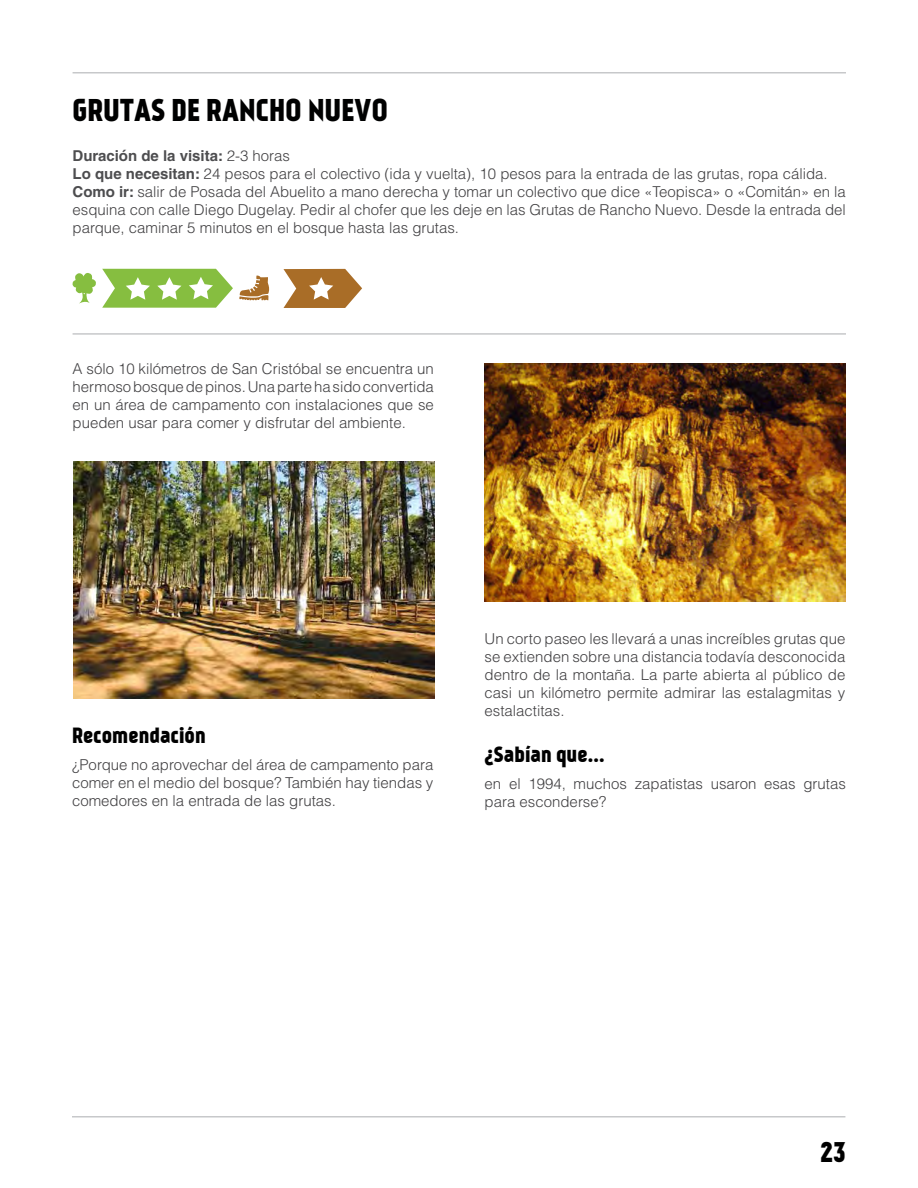
<style>
.page{position:relative;width:918px;height:1188px;background:#fff}
.page>*{position:absolute;margin:0;border:0;box-sizing:border-box;transform-origin:0 0}
.t1{font:30px "Kankin";color:#000101}
.t2{font:27px "Kankin";color:#000}
.t3{font:21px "Kankin";color:#000}
.t4{font:300 15px/18px "Helvetica LT Std";color:#414042;text-align:justify}
.s1{font-weight:700;color:#4d4d4f}
</style>
<div class="page">
<svg style="left:72px;top:273px;width:24px;height:31px"></svg>
<hr style="left:73px;top:72px;width:773px;height:2px;background:#c7c8ca">
<hr style="left:72px;top:1116px;width:773px;height:2px;background:#c7c8ca">
<hr style="left:73px;top:333px;width:773px;height:2px;background:#c7c8ca">
<svg style="left:239px;top:275px;width:31px;height:26px"></svg>
<svg style="left:102px;top:269px;width:131px;height:39px"></svg>
<svg style="left:284px;top:269px;width:78px;height:39px"></svg>
<img style="left:485px;top:363px;width:361px;height:238px">
<img style="left:74px;top:461px;width:361px;height:238px">
<h1 class="t1" style="left:73px;top:91px;width:317px">GRUTAS DE RANCHO NUEVO</h1>
<p class="t4" style="left:73px;top:146px;width:775px;text-align:left"><span class="s1">Duración de la visita:</span> 2-3 horas<br><span class="s1">Lo que necesitan:</span> 24 pesos para el colectivo (ida y vuelta), 10 pesos para la entrada de las grutas, ropa cálida.<br><span class="s1">Como ir:</span> salir de Posada del Abuelito a mano derecha y tomar un colectivo que dice «Teopisca» o «Comitán» en la esquina con calle Diego Dugelay. Pedir al chofer que les deje en las Grutas de Rancho Nuevo. Desde la entrada del parque, caminar 5 minutos en el bosque hasta las grutas.</p>
<p class="t4" style="left:73px;top:360px;width:363px">A sólo 10 kilómetros de San Cristóbal se encuentra un hermoso bosque de pinos. Una parte ha sido convertida en un área de campamento con instalaciones que se pueden usar para comer y disfrutar del ambiente.</p>
<h3 class="t3" style="left:72px;top:722px;width:135px">Recomendación</h3>
<p class="t4" style="left:72px;top:755px;width:363px">¿Porque no aprovechar del área de campamento para comer en el medio del bosque? También hay tiendas y comedores en la entrada de las grutas.</p>
<p class="t4" style="left:485px;top:629px;width:362px">Un corto paseo les llevará a unas increíbles grutas que se extienden sobre una distancia todavía desconocida dentro de la montaña. La parte abierta al público de casi un kilómetro permite admirar las estalagmitas y estalactitas.</p>
<h3 class="t3" style="left:485px;top:742px;width:122px">¿Sabían que...</h3>
<p class="t4" style="left:485px;top:775px;width:363px">en el 1994, muchos zapatistas usaron esas grutas para esconderse?</p>
<h2 class="t2" style="left:820px;top:1135px;width:27px">23</h2>
</div>
